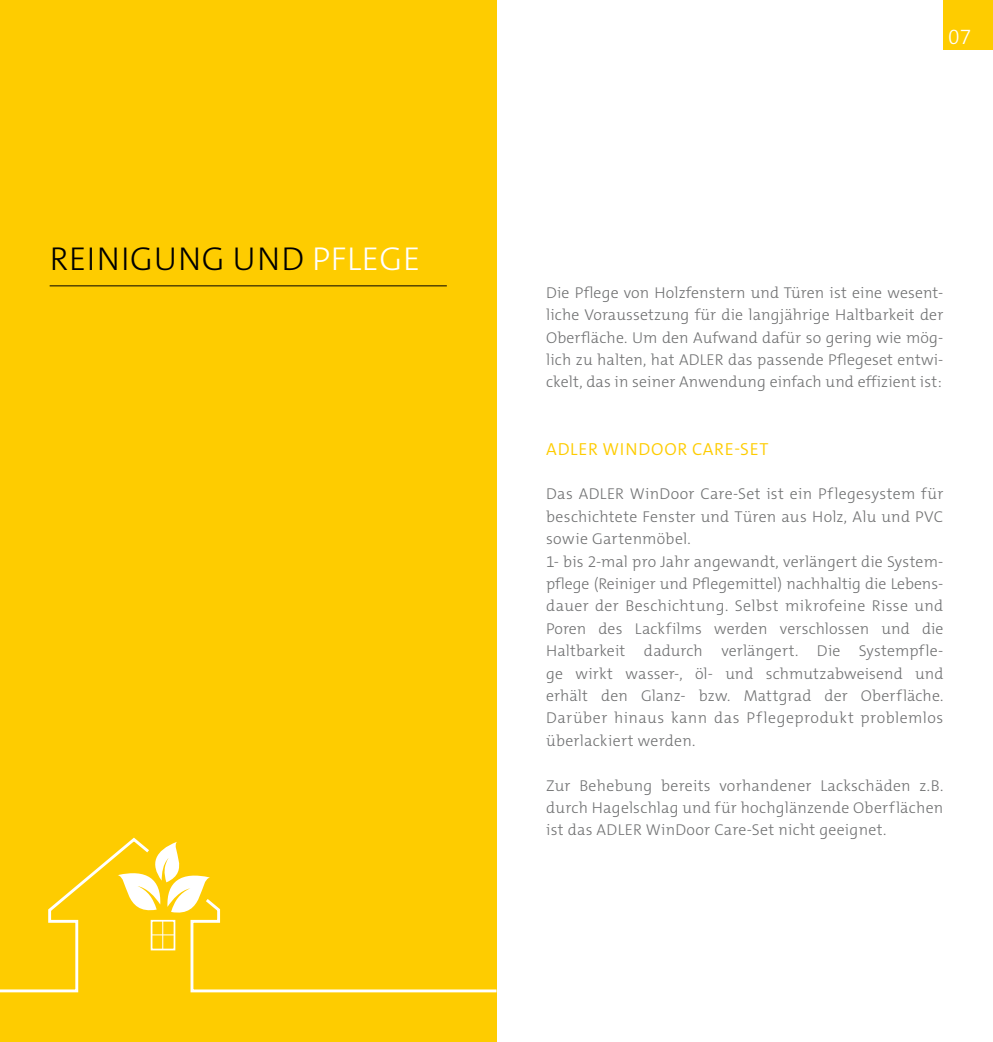
<style>
.page{position:relative;width:993px;height:1042px;background:#fff}
.page>*{position:absolute;margin:0;border:0;box-sizing:border-box;transform-origin:0 0}
.t1{font:300 33.25px "The Mix C4 s";letter-spacing:.02em;color:#000}
.t2{font:300 21px "The Mix C4 s";color:#fff}
.t3{font:300 17.5px "The Mix C4 s";letter-spacing:.04em;color:#fecc00}
.t4{font:300 15.75px/22.4px "The Mix C4 s";letter-spacing:.015em;color:#707172;text-align:justify}
.s1{color:#fff}
</style>
<div class="page">
<div style="left:0;top:0;width:496px;height:1042px;background:#fecc00"></div>
<hr style="left:50px;top:285px;width:396px;height:1px;background:#000">
<div style="left:943px;top:0;width:49px;height:50px;background:#fecc00"></div>
<svg style="left:0;top:836px;width:497px;height:158px"></svg>
<h1 class="t1" style="left:50px;top:237px;width:371px">REINIGUNG UND <span class="s1">PFLEGE</span></h1>
<h2 class="t2" style="left:947px;top:24px;width:25px">07</h2>
<p class="t4" style="left:546px;top:281px;width:398px">Die Pflege von Holzfenstern und Türen ist eine wesent&shy;liche Voraussetzung für die langjährige Haltbarkeit der Oberfläche. Um den Aufwand dafür so gering wie mög&shy;lich zu halten, hat ADLER das passende Pflegeset entwi&shy;ckelt, das in seiner Anwendung einfach und effizient ist:</p>
<p class="t3" style="left:546px;top:437px;width:224px">ADLER WINDOOR CARE-SET</p>
<p class="t4" style="left:546px;top:483px;width:398px;text-align:left">Das ADLER WinDoor Care-Set ist ein Pflegesystem für beschichtete Fenster und Türen aus Holz, Alu und PVC sowie Gartenmöbel.<br>1- bis 2-mal pro Jahr angewandt, verlängert die System&shy;pflege (Reiniger und Pflegemittel) nachhaltig die Lebens&shy;dauer der Beschichtung. Selbst mikrofeine Risse und Poren des Lackfilms werden verschlossen und die Haltbarkeit dadurch verlängert. Die Systempfle&shy;ge wirkt wasser-, öl- und schmutzabweisend und erhält den Glanz- bzw. Mattgrad der Oberfläche.<br>Darüber hinaus kann das Pflegeprodukt problemlos überlackiert werden.</p>
<p class="t4" style="left:546px;top:774px;width:398px">Zur Behebung bereits vorhandener Lackschäden z.B. durch Hagelschlag und für hochglänzende Oberflächen ist das ADLER WinDoor Care-Set nicht geeignet.</p>
</div>
